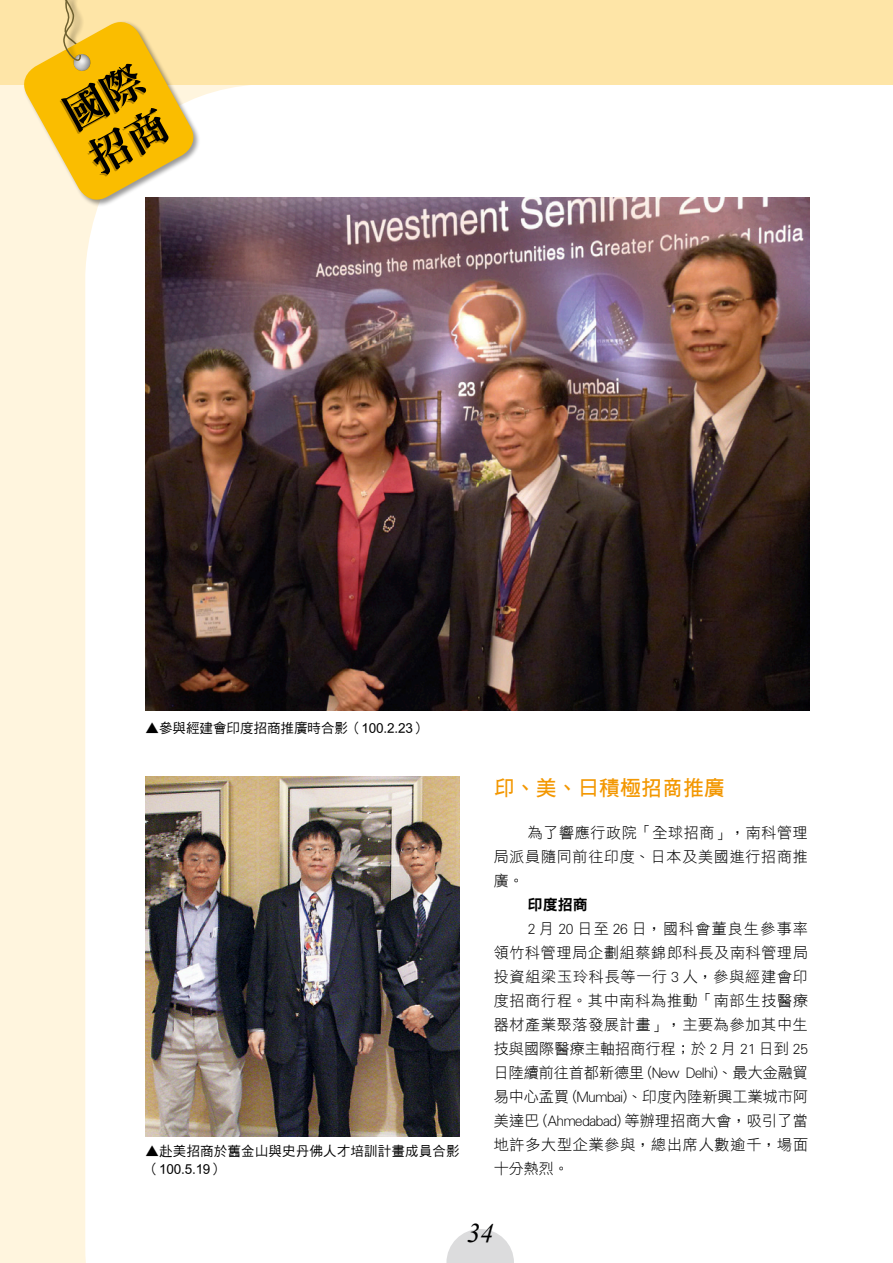
<style>
.page{position:relative;width:893px;height:1263px;background:#fff5de}
.page>*{position:absolute;margin:0;border:0;box-sizing:border-box;transform-origin:0 0}
.t1{font:42px/50.4px "DFN Ming XB HKP BF";color:#000}
.t2{font:italic 27px "Times New Roman";color:#000}
.t3{font:21px "DF Hei Bd HKP BF";color:#f39700}
.t4{font:15px/24px "DF Hei Lt HKP BF";letter-spacing:.045em;color:#000;text-align:justify}
.t5{font:15px "DFN Hei XB HKP BF";color:#000}
.t6{font:13.5px/18px "DF Hei Md HKSCSP U";letter-spacing:.01em;color:#000}
</style>
<div class="page">
<div style="left:85px;top:84px;width:808px;height:1179px;background:#fff"></div>
<svg style="left:446px;top:1229px;width:68px;height:34px;background:#e3e3e4"></svg>
<div style="left:720px;top:85px;width:173px;height:1178px;background:#fff"></div>
<div style="left:0;top:0;width:893px;height:84px;background:#fee5a7"></div>
<img style="left:146px;top:198px;width:663px;height:512px">
<img style="left:146px;top:777px;width:314px;height:360px">
<svg style="left:17px;top:0;width:184px;height:207px"></svg>
<h1 class="t1" style="left:55px;top:95px;width:86px;rotate:-29deg">國際招商</h1>
<p class="t6" style="left:146px;top:719px;width:282px">▲參與經建會印度招商推廣時合影（100.2.23）</p>
<p class="t6" style="left:146px;top:1143px;width:316px">▲赴美招商於舊金山與史丹佛人才培訓計畫成員合影（100.5.19）</p>
<h3 class="t3" style="left:494px;top:777px;width:232px">印、美、日積極招商推廣</h3>
<p class="t4" style="left:494px;top:820px;width:316px;text-indent:34px">為了響應行政院「全球招商」，南科管理局派員隨同前往印度、日本及美國進行招商推廣。</p>
<p class="t5" style="left:528px;top:897px;width:61px">印度招商</p>
<p class="t4" style="left:494px;top:916px;width:316px;text-indent:34px">2 月 20 日至 26 日，國科會董良生參事率領竹科管理局企劃組蔡錦郎科長及南科管理局投資組梁玉玲科長等一行 3 人，參與經建會印度招商行程。其中南科為推動「南部生技醫療器材產業聚落發展計畫」，主要為參加其中生技與國際醫療主軸招商行程；於 2 月 21 日到 25日陸續前往首都新德里 (New Delhi)、最大金融貿易中心孟買 (Mumbai)、印度內陸新興工業城市阿美達巴 (Ahmedabad) 等辦理招商大會，吸引了當地許多大型企業參與，總出席人數逾千，場面十分熱烈。</p>
<h2 class="t2" style="left:467px;top:1214px;width:28px">34</h2>
</div>
